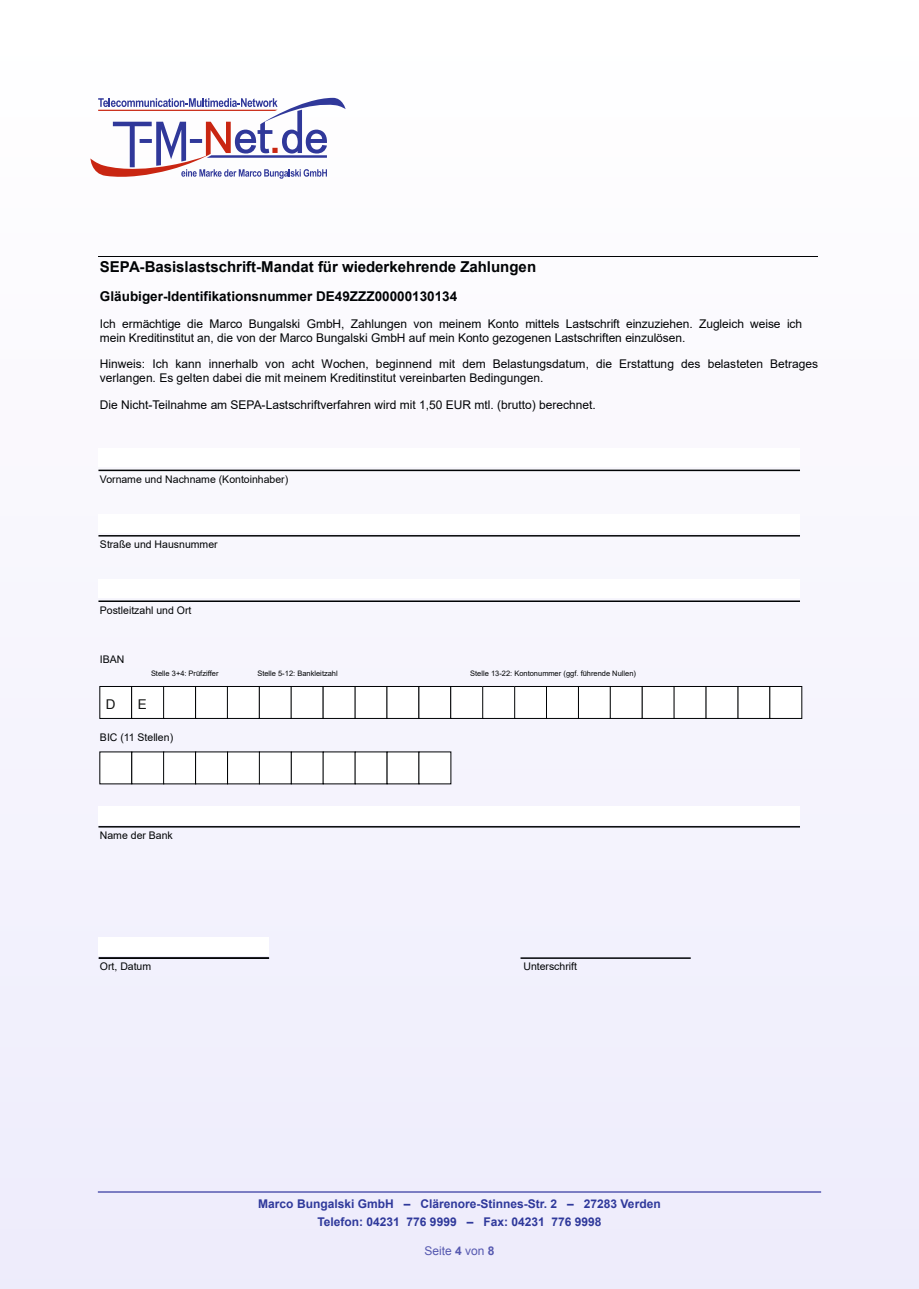
<style>
.page{position:relative;width:919px;height:1289px;background:#fff}
.page>*{position:absolute;margin:0;border:0;box-sizing:border-box;transform-origin:0 0}
.t1{font:700 15px "Arial";color:#010305}
.t2{font:700 13.5px "Arial";color:#010305}
.t3{font:13.5px "Arial";color:#131413}
.t4{font:12px/13.8px "Arial";letter-spacing:-.005em;color:#010305}
.t5{font:700 12px/18px "Arial";color:#2f399b;text-align:center}
.t6{font:12px "Arial";color:#5659b0}
.t7{font:10.5px "Arial";color:#010305}
.t8{font:7.5px "Arial";color:#010305}
.s1{font-style:inherit}
.s2{font-weight:700}
</style>
<div class="page">
<div style="left:0;top:0;width:918px;height:1288px;background:#f7f5fd"></div>
<hr style="left:98px;top:469px;width:702px;height:2px;background:#010305">
<hr style="left:98px;top:535px;width:702px;height:1px;background:#010305">
<hr style="left:98px;top:600px;width:702px;height:2px;background:#010305">
<hr style="left:98px;top:826px;width:702px;height:1px;background:#010305">
<hr style="left:520px;top:957px;width:170px;height:1px;background:#010305">
<hr style="left:99px;top:957px;width:170px;height:1px;background:#010305">
<div style="left:98px;top:448px;width:702px;height:18px;background:#fff"></div>
<div style="left:98px;top:514px;width:702px;height:18px;background:#fff"></div>
<div style="left:98px;top:806px;width:702px;height:18px;background:#fff"></div>
<div style="left:99px;top:937px;width:170px;height:18px;background:#fff"></div>
<div style="left:98px;top:579px;width:702px;height:18px;background:#fff"></div>
<div style="left:100px;top:752px;width:32px;height:31px;background:#fff"></div>
<div style="left:132px;top:752px;width:32px;height:31px;background:#fff"></div>
<div style="left:164px;top:752px;width:32px;height:31px;background:#fff"></div>
<div style="left:163px;top:751px;width:33px;height:33px;border:1px solid #010305"></div>
<div style="left:195px;top:752px;width:32px;height:31px;background:#fff"></div>
<div style="left:227px;top:752px;width:32px;height:31px;background:#fff"></div>
<div style="left:259px;top:752px;width:32px;height:31px;background:#fff"></div>
<div style="left:291px;top:752px;width:32px;height:31px;background:#fff"></div>
<div style="left:323px;top:752px;width:32px;height:31px;background:#fff"></div>
<div style="left:355px;top:752px;width:32px;height:31px;background:#fff"></div>
<div style="left:387px;top:752px;width:32px;height:31px;background:#fff"></div>
<div style="left:419px;top:752px;width:32px;height:31px;background:#fff"></div>
<div style="left:100px;top:686px;width:32px;height:32px;background:#fff"></div>
<div style="left:132px;top:686px;width:32px;height:32px;background:#fff"></div>
<div style="left:131px;top:686px;width:33px;height:32px;border:1px solid #010305"></div>
<div style="left:164px;top:686px;width:32px;height:32px;background:#fff"></div>
<div style="left:163px;top:686px;width:33px;height:32px;border:1px solid #010305"></div>
<div style="left:195px;top:686px;width:32px;height:32px;background:#fff"></div>
<div style="left:195px;top:686px;width:32px;height:32px;border:1px solid #010305"></div>
<div style="left:227px;top:686px;width:32px;height:32px;background:#fff"></div>
<div style="left:227px;top:686px;width:32px;height:32px;border:1px solid #010305"></div>
<div style="left:259px;top:686px;width:32px;height:32px;background:#fff"></div>
<div style="left:259px;top:686px;width:32px;height:32px;border:1px solid #010305"></div>
<div style="left:291px;top:686px;width:32px;height:32px;background:#fff"></div>
<div style="left:323px;top:686px;width:32px;height:32px;background:#fff"></div>
<div style="left:355px;top:686px;width:32px;height:32px;background:#fff"></div>
<div style="left:387px;top:686px;width:32px;height:32px;background:#fff"></div>
<div style="left:387px;top:686px;width:32px;height:32px;border:1px solid #010305"></div>
<div style="left:419px;top:686px;width:32px;height:32px;background:#fff"></div>
<div style="left:450px;top:686px;width:32px;height:32px;background:#fff"></div>
<div style="left:450px;top:686px;width:32px;height:32px;border:1px solid #010305"></div>
<div style="left:482px;top:686px;width:33px;height:32px;background:#fff"></div>
<div style="left:482px;top:686px;width:33px;height:32px;border:1px solid #010305"></div>
<div style="left:514px;top:686px;width:32px;height:32px;background:#fff"></div>
<div style="left:514px;top:686px;width:33px;height:32px;border:1px solid #010305"></div>
<div style="left:546px;top:686px;width:32px;height:32px;background:#fff"></div>
<div style="left:546px;top:686px;width:32px;height:32px;border:1px solid #010305"></div>
<div style="left:578px;top:686px;width:32px;height:32px;background:#fff"></div>
<div style="left:578px;top:686px;width:32px;height:32px;border:1px solid #010305"></div>
<div style="left:610px;top:686px;width:32px;height:32px;background:#fff"></div>
<div style="left:610px;top:686px;width:32px;height:32px;border:1px solid #010305"></div>
<div style="left:642px;top:686px;width:32px;height:32px;background:#fff"></div>
<div style="left:642px;top:686px;width:32px;height:32px;border:1px solid #010305"></div>
<div style="left:674px;top:686px;width:32px;height:32px;background:#fff"></div>
<div style="left:706px;top:686px;width:32px;height:32px;background:#fff"></div>
<div style="left:738px;top:686px;width:32px;height:32px;background:#fff"></div>
<div style="left:737px;top:686px;width:33px;height:32px;border:1px solid #010305"></div>
<div style="left:769px;top:686px;width:32px;height:32px;background:#fff"></div>
<div style="left:769px;top:686px;width:32px;height:32px;border:1px solid #010305"></div>
<hr style="left:98px;top:1191px;width:723px;height:1px;background:#5659b0">
<svg style="left:90px;top:98px;width:255px;height:81px"></svg>
<p class="t1" style="left:100px;top:259px;width:437px">SEPA-Basislastschrift-Mandat für wiederkehrende Zahlungen</p>
<p class="t2" style="left:100px;top:289px;width:359px">Gläubiger-Identifikationsnummer DE49ZZZ00000130134</p>
<p class="t4" style="left:100px;top:317px;width:703px">Ich ermächtige <span class="s1">die</span> Marco Bungalski GmbH, Zahlungen von meinem Konto mittels Lastschrift einzuziehen. Zugleich weise ich mein Kreditinstitut an, die von <span class="s1">der</span> Marco Bungalski GmbH auf mein Konto gezogenen Lastschriften einzulösen.</p>
<p class="t4" style="left:100px;top:357px;width:719px">Hinweis: Ich kann innerhalb von acht Wochen, beginnend mit dem Belastungsdatum, die Erstattung des belasteten Betrages verlangen. Es gelten dabei die mit meinem Kreditinstitut vereinbarten Bedingungen.</p>
<p class="t4" style="left:100px;top:398px;width:497px">Die Nicht-Teilnahme am SEPA-Lastschriftverfahren wird mit 1,50 EUR mtl. (brutto) berechnet.</p>
<p class="t7" style="left:100px;top:474px;width:190px">Vorname und Nachname (Kontoinhaber)</p>
<p class="t7" style="left:100px;top:539px;width:119px">Straße und Hausnummer</p>
<p class="t7" style="left:100px;top:604px;width:93px">Postleitzahl und Ort</p>
<p class="t7" style="left:100px;top:653px;width:26px">IBAN</p>
<p class="t8" style="left:151px;top:669px;width:69px">Stelle 3+4: Prüfziffer</p>
<p class="t8" style="left:257px;top:669px;width:82px">Stelle 5-12: Bankleitzahl</p>
<p class="t8" style="left:470px;top:669px;width:167px">Stelle 13-22: Kontonummer (ggf. führende Nullen)</p>
<p class="t3" style="left:106px;top:695px;width:11px">D</p>
<p class="t3" style="left:138px;top:695px;width:11px">E</p>
<p class="t7" style="left:100px;top:732px;width:75px">BIC (11 Stellen)</p>
<p class="t7" style="left:100px;top:830px;width:74px">Name der Bank</p>
<p class="t7" style="left:100px;top:961px;width:53px">Ort, Datum</p>
<p class="t7" style="left:523px;top:961px;width:55px">Unterschrift</p>
<p class="t5" style="left:258px;top:1194px;width:404px">Marco Bungalski GmbH – Clärenore-Stinnes-Str. 2 – 27283 Verden<br>Telefon: 04231 776 9999 – Fax: 04231 776 9998</p>
<p class="t6" style="left:424px;top:1243px;width:72px">Seite <span class="s2">4</span> von <span class="s2">8</span></p>
</div>
